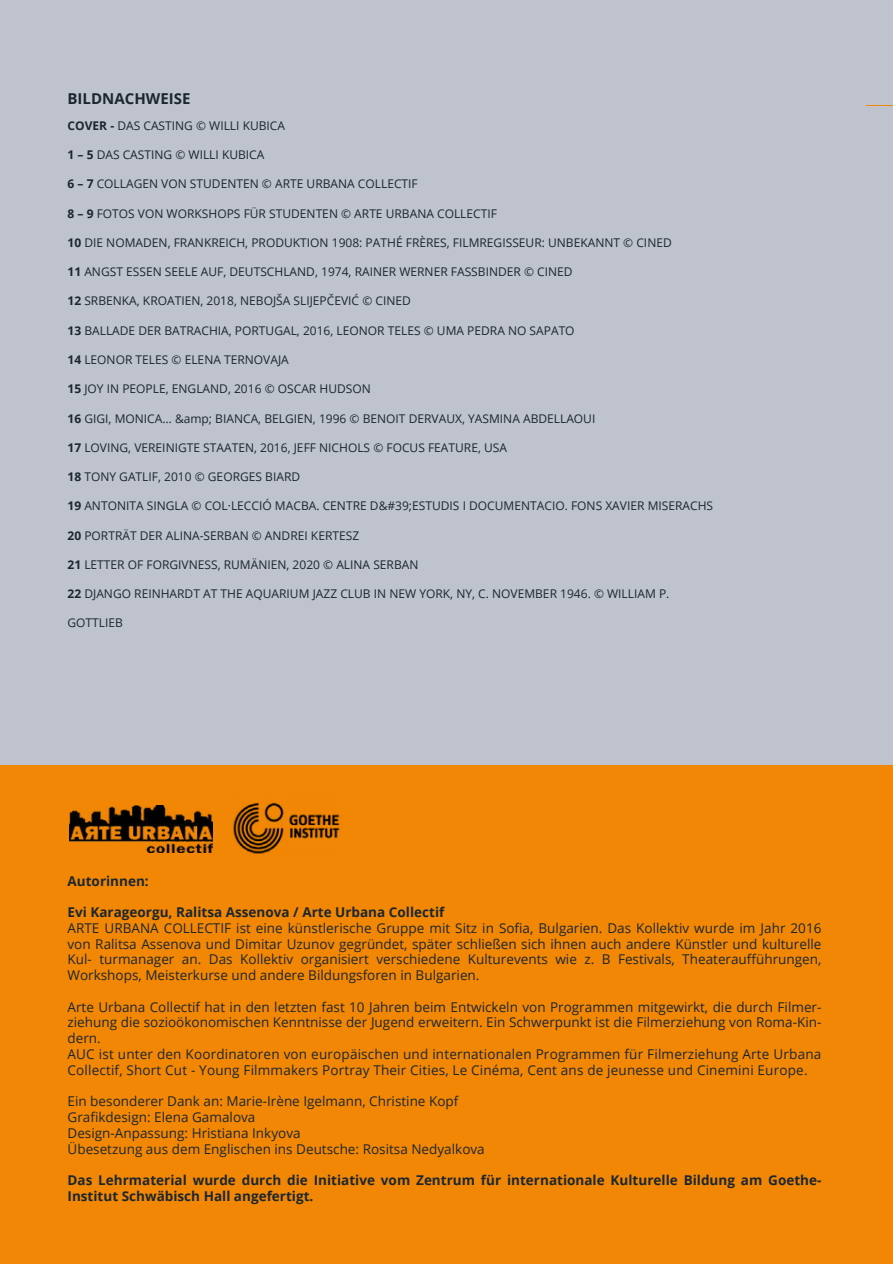
<style>
.page{position:relative;width:893px;height:1264px;background:#fff}
.page>*{position:absolute;margin:0;border:0;box-sizing:border-box;transform-origin:0 0}
.t1{font:700 15px "Open Sans";color:#1b2630}
.t2{font:13.5px/15.8px "Open Sans";color:#1b2630}
.t3{font:700 13.5px/15.8px "Open Sans";color:#1b2630}
.t4{font:12px "Open Sans";color:#1b2630}
.s1{font-weight:700}
</style>
<div class="page">
<div style="left:0;top:0;width:892px;height:765px;background:#bec3ce"></div>
<svg style="left:866px;top:105px;width:26px;height:1px"></svg>
<div style="left:0;top:765px;width:892px;height:498px;background:#f28705"></div>
<img style="left:70px;top:805px;width:143px;height:48px">
<img style="left:233px;top:802px;width:107px;height:52px">
<p class="t1" style="left:68px;top:88px;width:124px">BILDNACHWEISE</p>
<p class="t4" style="left:68px;top:117px;width:219px"><span class="s1">COVER -</span> DAS CASTING © WILLI KUBICA</p>
<p class="t4" style="left:68px;top:146px;width:198px"><span class="s1">1 – 5</span> DAS CASTING © WILLI KUBICA</p>
<p class="t4" style="left:68px;top:176px;width:352px"><span class="s1">6 – 7</span> COLLAGEN VON STUDENTEN © ARTE URBANA COLLECTIF</p>
<p class="t4" style="left:68px;top:205px;width:431px"><span class="s1">8 – 9</span> FOTOS VON WORKSHOPS FÜR STUDENTEN © ARTE URBANA COLLECTIF</p>
<p class="t4" style="left:68px;top:234px;width:605px"><span class="s1">10</span> DIE NOMADEN, FRANKREICH, PRODUKTION 1908: PATHÉ FRÈRES, FILMREGISSEUR: UNBEKANNT © CINED</p>
<p class="t4" style="left:68px;top:263px;width:506px"><span class="s1">11</span> ANGST ESSEN SEELE AUF, DEUTSCHLAND, 1974, RAINER WERNER FASSBINDER © CINED</p>
<p class="t4" style="left:68px;top:293px;width:345px"><span class="s1">12</span> SRBENKA, KROATIEN, 2018, NEBOJŠA SLIJEPČEVIĆ © CINED</p>
<p class="t4" style="left:68px;top:322px;width:508px"><span class="s1">13</span> BALLADE DER BATRACHIA, PORTUGAL, 2016, LEONOR TELES © UMA PEDRA NO SAPATO</p>
<p class="t4" style="left:68px;top:351px;width:223px"><span class="s1">14</span> LEONOR TELES © ELENA TERNOVAJA</p>
<p class="t4" style="left:68px;top:380px;width:305px"><span class="s1">15</span> JOY IN PEOPLE, ENGLAND, 2016 © OSCAR HUDSON</p>
<p class="t4" style="left:68px;top:410px;width:529px"><span class="s1">16</span> GIGI, MONICA… &amp;amp; BIANCA, BELGIEN, 1996 © BENOIT DERVAUX, YASMINA ABDELLAOUI</p>
<p class="t4" style="left:68px;top:439px;width:441px"><span class="s1">17</span> LOVING, VEREINIGTE STAATEN, 2016, JEFF NICHOLS © FOCUS FEATURE, USA</p>
<p class="t4" style="left:68px;top:468px;width:234px"><span class="s1">18</span> TONY GATLIF, 2010 © GEORGES BIARD</p>
<p class="t4" style="left:68px;top:497px;width:647px"><span class="s1">19</span> ANTONITA SINGLA © COL·LECCIÓ MACBA. CENTRE D&amp;#39;ESTUDIS I DOCUMENTACIO. FONS XAVIER MISERACHS</p>
<p class="t4" style="left:68px;top:527px;width:293px"><span class="s1">20</span> PORTRÄT DER ALINA-SERBAN © ANDREI KERTESZ</p>
<p class="t4" style="left:68px;top:556px;width:352px"><span class="s1">21</span> LETTER OF FORGIVNESS, RUMÄNIEN, 2020 © ALINA SERBAN</p>
<p class="t4" style="left:68px;top:585px;width:603px"><span class="s1">22</span> DJANGO REINHARDT AT THE AQUARIUM JAZZ CLUB IN NEW YORK, NY, C. NOVEMBER 1946. © WILLIAM P.</p>
<p class="t4" style="left:68px;top:614px;width:57px">GOTTLIEB</p>
<p class="t3" style="left:68px;top:872px;width:83px">Autorinnen:</p>
<p class="t3" style="left:68px;top:904px;width:378px">Evi Karageorgu, Ralitsa Assenova / Arte Urbana Collectif</p>
<p class="t2" style="left:68px;top:919px;width:755px;text-align:justify">ARTE URBANA COLLECTIF ist eine künstlerische Gruppe mit Sitz in Sofia, Bulgarien. Das Kollektiv wurde im Jahr 2016 von Ralitsa Assenova und Dimitar Uzunov gegründet, später schließen sich ihnen auch andere Künstler und kulturelle Kul- turmanager an. Das Kollektiv organisiert verschiedene Kulturevents wie z. B Festivals, Theateraufführungen, Workshops, Meisterkurse und andere Bildungsforen in Bulgarien.</p>
<p class="t2" style="left:68px;top:998px;width:755px">Arte Urbana Collectif hat in den letzten fast 10 Jahren beim Entwickeln von Programmen mitgewirkt, die durch Filmer&shy;ziehung die sozioökonomischen Kenntnisse der Jugend erweitern. Ein Schwerpunkt ist die Filmerziehung von Roma-Kin&shy;dern.<br>AUC ist unter den Koordinatoren von europäischen und internationalen Programmen für Filmerziehung Arte Urbana Collectif, Short Cut - Young Filmmakers Portray Their Cities, Le Cinéma, Cent ans de jeunesse und Cinemini Europe.</p>
<p class="t2" style="left:68px;top:1093px;width:419px">Ein besonderer Dank an: Marie-Irène Igelmann, Christine Kopf Grafikdesign: Elena Gamalova<br>Design-Anpassung: Hristiana Inkyova<br>Übesetzung aus dem Englischen ins Deutsche: Rositsa Nedyalkova</p>
<p class="t3" style="left:68px;top:1171px;width:755px">Das Lehrmaterial wurde durch die Initiative vom Zentrum für internationale Kulturelle Bildung am Goethe-<br>Institut Schwäbisch Hall angefertigt.</p>
</div>
